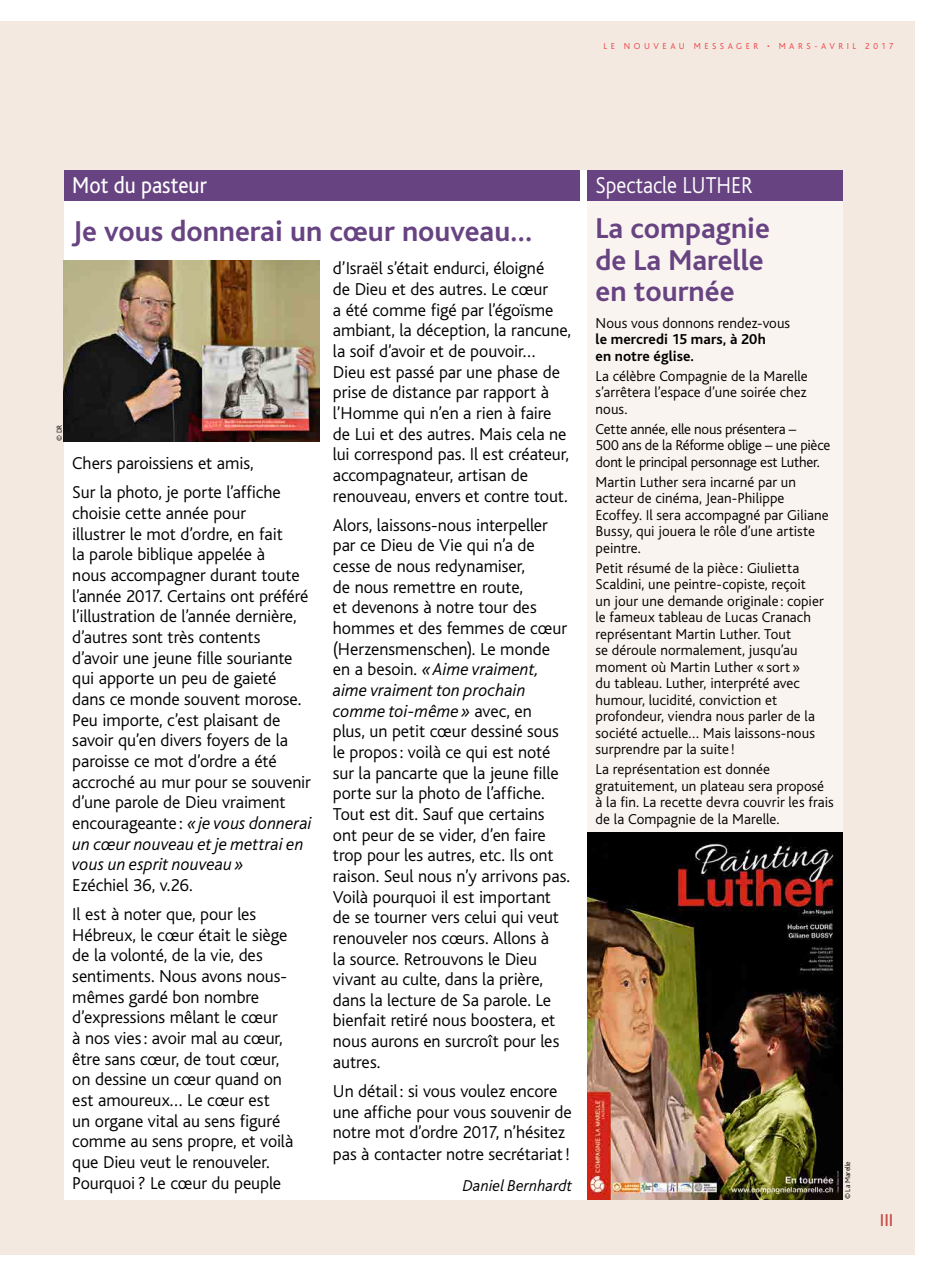
<style>
.page{position:relative;width:936px;height:1276px;background:#fff}
.page>*{position:absolute;margin:0;border:0;box-sizing:border-box;transform-origin:0 0}
.t1{font:700 30px/31.5px "Bliss";color:#684382}
.t2{font:300 24px "Bliss";color:#fff;scale:.9 1}
.t3{font:24px "Bliss";color:#fff;scale:.9 1}
.t4{font:300 18px/20.7px "Bliss";letter-spacing:-.005em;color:#000}
.t5{font:500 18px "Bliss";color:#cb514b}
.t6{font:italic 300 16.5px "Bliss";letter-spacing:.005em;color:#000}
.t7{font:300 15px/16.5px "Bliss";letter-spacing:.005em;color:#000}
.t8{font:300 15px/16.5px "Bliss";letter-spacing:-.015em;color:#000}
.t9{font:700 15px/16.5px "Bliss";letter-spacing:.005em;color:#000}
.t10{font:300 9px "Bliss";letter-spacing:.39em;color:#ea3f43}
.t11{font:300 7.5px "Bliss";color:#000}
.s1{font-style:italic}
</style>
<div class="page">
<div style="left:0;top:21px;width:914px;height:1233px;background:#f4e9e0"></div>
<div style="left:64px;top:170px;width:516px;height:1029px;background:#fff"></div>
<div style="left:64px;top:170px;width:516px;height:30px;background:#684382"></div>
<div style="left:587px;top:170px;width:255px;height:662px;background:#faf4f0"></div>
<div style="left:587px;top:170px;width:255px;height:30px;background:#684382"></div>
<img style="left:64px;top:261px;width:255px;height:180px">
<img style="left:587px;top:832px;width:255px;height:367px">
<div style="left:580px;top:170px;width:7px;height:1029px;background:#fff"></div>
<p class="t10" style="left:603px;top:42px;width:291px">LE NOUVEAU MESSAGER • MARS-AVRIL 2017</p>
<p class="t11" style="left:55px;top:441px;width:18px;rotate:-90deg">© DR</p>
<h2 class="t3" style="left:72px;top:172px;width:151px">Mot du pasteur</h2>
<h1 class="t1" style="left:72px;top:216px;width:461px">Je vous donnerai un cœur nouveau…</h1>
<p class="t4" style="left:72px;top:449px;width:210px;line-height:29.1px">Chers paroissiens et amis,<br>Sur la photo, je porte l’affiche</p>
<p class="t4" style="left:72px;top:503px;width:241px">choisie cette année pour<br>illustrer le mot d’ordre, en fait<br>la parole biblique appelée à<br>nous accompagner durant toute l’année 2017. Certains ont préféré l’illustration de l’année dernière, d’autres sont très contents<br>d’avoir une jeune fille souriante qui apporte un peu de gaieté dans ce monde souvent morose.<br>Peu importe, c’est plaisant de savoir qu’en divers foyers de la paroisse ce mot d’ordre a été accroché au mur pour se souvenir d’une parole de Dieu vraiment encourageante : <span class="s1">« je vous donnerai un cœur nouveau et je mettrai en vous un esprit nouveau »</span></p>
<p class="t4" style="left:72px;top:870px;width:185px;line-height:29.1px">Ezéchiel 36, v.26.<br>Il est à noter que, pour les</p>
<p class="t4" style="left:72px;top:924px;width:222px">Hébreux, le cœur était le siège de la volonté, de la vie, des sentiments. Nous avons nous&shy;mêmes gardé bon nombre d’expressions mêlant le cœur<br>à nos vies: avoir mal au cœur, être sans cœur, de tout cœur, on dessine un cœur quand on est amoureux… Le cœur est<br>un organe vital au sens figuré comme au sens propre, et voilà que Dieu veut le renouveler.<br>Pourquoi ? Le cœur du peuple</p>
<p class="t4" style="left:333px;top:258px;width:240px">d’Israël s’était endurci, éloigné<br>de Dieu et des autres. Le cœur<br>a été comme figé par l’égoïsme ambiant, la déception, la rancune, la soif d’avoir et de pouvoir…<br>Dieu est passé par une phase de prise de distance par rapport à l’Homme qui n’en a rien à faire de Lui et des autres. Mais cela ne lui correspond pas. Il est créateur, accompagnateur, artisan de renouveau, envers et contre tout.</p>
<p class="t4" style="left:333px;top:515px;width:239px">Alors, laissons-nous interpeller par ce Dieu de Vie qui n’a de cesse de nous redynamiser,<br>de nous remettre en route,<br>et devenons à notre tour des hommes et des femmes de cœur (Herzensmenschen). Le monde en a besoin. <span class="s1">«Aime vraiment, aime vraiment ton prochain comme toi-même»</span> avec, en<br>plus, un petit cœur dessiné sous le propos: voilà ce qui est noté sur la pancarte que la jeune fille porte sur la photo de l’affiche.<br>Tout est dit. Sauf que certains ont peur de se vider, d’en faire trop pour les autres, etc. Ils ont raison. Seul nous n’y arrivons pas.<br>Voilà pourquoi il est important de se tourner vers celui qui veut renouveler nos cœurs. Allons à<br>la source. Retrouvons le Dieu vivant au culte, dans la prière, dans la lecture de Sa parole. Le bienfait retiré nous boostera, et nous aurons en surcroît pour les autres.</p>
<p class="t4" style="left:333px;top:1080px;width:240px;line-height:21.1px">Un détail : si vous voulez encore une affiche pour vous souvenir de notre mot d’ordre 2017, n’hésitez pas à contacter notre secrétariat!</p>
<p class="t6" style="left:462px;top:1176px;width:111px">Daniel Bernhardt</p>
<h2 class="t2" style="left:595px;top:172px;width:176px">Spectacle LUTHER</h2>
<h1 class="t1" style="left:595px;top:213px;width:176px">La compagnie de La Marelle en tournée</h1>
<p class="t7" style="left:595px;top:315px;width:196px">Nous vous donnons rendez-vous</p>
<p class="t9" style="left:595px;top:331px;width:172px">le mercredi 15 mars, à 20h en notre église.</p>
<p class="t7" style="left:595px;top:368px;width:213px;text-align:justify">La célèbre Compagnie de la Marelle s’arrêtera l’espace d’une soirée chez nous.</p>
<p class="t8" style="left:595px;top:421px;width:236px">Cette année, elle nous présentera –<br>500 ans de la Réforme oblige – une pièce dont le principal personnage est Luther.</p>
<p class="t7" style="left:595px;top:474px;width:234px">Martin Luther sera incarné par un acteur de cinéma, Jean-Philippe<br>Ecoffey. Il sera accompagné par Giliane<br>Bussy, qui jouera le rôle d’une artiste peintre.</p>
<p class="t7" style="left:595px;top:559px;width:229px">Petit résumé de la pièce : Giulietta Scaldini, une peintre-copiste, reçoit un jour une demande originale : copier le fameux tableau de Lucas Cranach représentant Martin Luther. Tout<br>se déroule normalement, jusqu’au moment où Martin Luther «sort»<br>du tableau. Luther, interprété avec humour, lucidité, conviction et profondeur, viendra nous parler de la société actuelle… Mais laissons-nous surprendre par la suite !</p>
<p class="t7" style="left:595px;top:761px;width:240px">La représentation est donnée gratuitement, un plateau sera proposé à la fin. La recette devra couvrir les frais de la Compagnie de la Marelle.</p>
<p class="t11" style="left:843px;top:1199px;width:40px;rotate:-90deg">© La Marelle</p>
<p class="t5" style="left:879px;top:1210px;width:15px">III</p>
</div>
